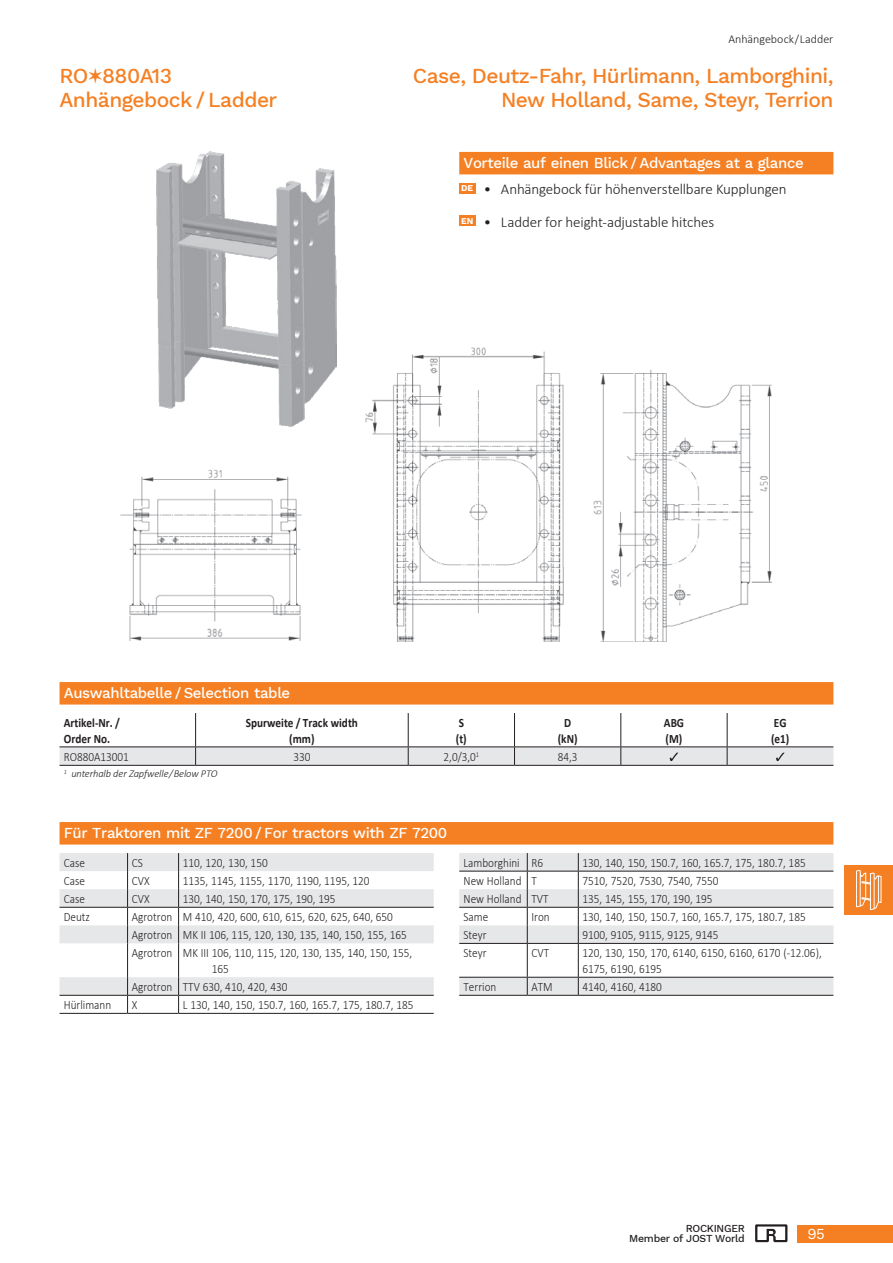
<style>
.page{position:relative;width:893px;height:1263px;background:#fff}
.page>*{position:absolute;margin:0;border:0;box-sizing:border-box;transform-origin:0 0}
.t1{font:500 21px/24px "Work Sans";letter-spacing:-.025em;color:#f58023}
.t2{font:500 15px "Work Sans";letter-spacing:-.025em;color:#fff}
.t3{font:300 15px/32.5px "Calibri";letter-spacing:-.01em;color:#231f20}
.t4{font:15px "Work Sans";color:#fff}
.t5{font:300 12.75px/18px "Calibri";color:#231f20;scale:.88 1}
.t6{font:700 12.75px/15.8px "Calibri";color:#231f20;scale:.88 1}
.t7{font:300 12px "Calibri";color:#231f20}
.t8{font:italic 300 10.5px "Calibri";letter-spacing:-.01em;color:#231f20}
.t9{font:500 10.5px/10.5px "Work Sans";letter-spacing:-.025em;color:#231f20;text-align:right}
</style>
<div class="page">
<div style="left:844px;top:865px;width:49px;height:49px;background:#f58023"></div>
<svg style="left:856px;top:870px;width:26px;height:40px"></svg>
<div style="left:798px;top:1225px;width:95px;height:17px;background:#f58023"></div>
<svg style="left:755px;top:1225px;width:32px;height:17px"></svg>
<div style="left:459px;top:152px;width:374px;height:22px;background:#f58023"></div>
<div style="left:459px;top:183px;width:16px;height:11px;background:#f58023"></div>
<div style="left:459px;top:215px;width:16px;height:11px;background:#f58023"></div>
<img style="left:157px;top:152px;width:179px;height:274px">
<img style="left:366px;top:347px;width:406px;height:295px">
<img style="left:120px;top:469px;width:182px;height:172px">
<hr style="left:60px;top:765px;width:136px;height:1px;background:#231f20">
<hr style="left:196px;top:765px;width:212px;height:1px;background:#231f20">
<hr style="left:408px;top:765px;width:106px;height:1px;background:#231f20">
<hr style="left:514px;top:765px;width:107px;height:1px;background:#231f20">
<hr style="left:621px;top:765px;width:106px;height:1px;background:#231f20">
<hr style="left:727px;top:765px;width:106px;height:1px;background:#231f20">
<hr style="left:195px;top:713px;width:1px;height:33px;background:#231f20">
<hr style="left:408px;top:713px;width:1px;height:33px;background:#231f20">
<hr style="left:514px;top:713px;width:1px;height:33px;background:#231f20">
<hr style="left:620px;top:713px;width:1px;height:33px;background:#231f20">
<hr style="left:727px;top:713px;width:1px;height:33px;background:#231f20">
<hr style="left:60px;top:746px;width:136px;height:1px;background:#231f20">
<hr style="left:196px;top:746px;width:212px;height:1px;background:#231f20">
<hr style="left:408px;top:746px;width:106px;height:1px;background:#231f20">
<hr style="left:514px;top:746px;width:107px;height:1px;background:#231f20">
<hr style="left:621px;top:746px;width:106px;height:1px;background:#231f20">
<hr style="left:727px;top:746px;width:106px;height:1px;background:#231f20">
<svg style="left:60px;top:747px;width:773px;height:18px;background:#dedfe0"></svg>
<div style="left:60px;top:682px;width:773px;height:22px;background:#f58023"></div>
<svg style="left:60px;top:853px;width:374px;height:142px;fill:#ebecee"></svg>
<svg style="left:127px;top:853px;width:1px;height:90px"></svg>
<svg style="left:178px;top:853px;width:1px;height:90px"></svg>
<hr style="left:127px;top:943px;width:1px;height:34px;background:#231f20">
<hr style="left:178px;top:943px;width:1px;height:34px;background:#231f20">
<svg style="left:127px;top:977px;width:1px;height:36px"></svg>
<svg style="left:178px;top:977px;width:1px;height:36px"></svg>
<hr style="left:60px;top:907px;width:68px;height:1px;background:#231f20">
<hr style="left:128px;top:907px;width:51px;height:1px;background:#231f20">
<hr style="left:179px;top:907px;width:255px;height:1px;background:#231f20">
<hr style="left:60px;top:995px;width:68px;height:1px;background:#231f20">
<hr style="left:128px;top:995px;width:51px;height:1px;background:#231f20">
<hr style="left:179px;top:995px;width:255px;height:1px;background:#231f20">
<hr style="left:60px;top:1013px;width:68px;height:1px;background:#231f20">
<hr style="left:128px;top:1013px;width:51px;height:1px;background:#231f20">
<hr style="left:179px;top:1013px;width:255px;height:1px;background:#231f20">
<div style="left:60px;top:822px;width:773px;height:22px;background:#f58023"></div>
<svg style="left:459px;top:853px;width:374px;height:142px;fill:#ecedee"></svg>
<svg style="left:527px;top:853px;width:1px;height:90px"></svg>
<svg style="left:578px;top:853px;width:1px;height:90px"></svg>
<hr style="left:527px;top:944px;width:1px;height:33px;background:#231f20">
<hr style="left:578px;top:944px;width:1px;height:33px;background:#231f20">
<svg style="left:527px;top:978px;width:1px;height:17px"></svg>
<svg style="left:578px;top:978px;width:1px;height:17px"></svg>
<hr style="left:459px;top:871px;width:68px;height:1px;background:#231f20">
<hr style="left:527px;top:871px;width:51px;height:1px;background:#231f20">
<hr style="left:578px;top:871px;width:255px;height:1px;background:#231f20">
<hr style="left:459px;top:907px;width:68px;height:1px;background:#231f20">
<hr style="left:527px;top:907px;width:51px;height:1px;background:#231f20">
<hr style="left:578px;top:907px;width:255px;height:1px;background:#231f20">
<hr style="left:459px;top:943px;width:68px;height:1px;background:#231f20">
<hr style="left:527px;top:943px;width:51px;height:1px;background:#231f20">
<hr style="left:578px;top:943px;width:255px;height:1px;background:#231f20">
<hr style="left:459px;top:977px;width:68px;height:1px;background:#231f20">
<hr style="left:527px;top:977px;width:51px;height:1px;background:#231f20">
<hr style="left:578px;top:977px;width:255px;height:1px;background:#231f20">
<hr style="left:459px;top:995px;width:68px;height:1px;background:#231f20">
<hr style="left:527px;top:995px;width:51px;height:1px;background:#231f20">
<hr style="left:578px;top:995px;width:255px;height:1px;background:#231f20">
<h1 class="t1" style="left:60px;top:63px;width:219px">RO 880A13<br>Anhängebock / Ladder</h1>
<p class="t7" style="left:728px;top:32px;width:107px">Anhängebock / Ladder</p>
<h1 class="t1" style="left:413px;top:63px;width:422px;text-align:right">Case, Deutz-Fahr, Hürlimann, Lamborghini,<br>New Holland, Same, Steyr, Terrion</h1>
<p class="t2" style="left:463px;top:152px;width:342px">Vorteile auf einen Blick / Advantages at a glance</p>
<p class="t3" style="left:461px;top:173px;width:327px"><sup>DE</sup> • Anhängebock für höhenverstellbare Kupplungen<br><sup>EN</sup> • Ladder for height-adjustable hitches</p>
<p class="t2" style="left:64px;top:682px;width:228px">Auswahltabelle / Selection table</p>
<p class="t6" style="left:64px;top:715px;width:65px">Artikel-Nr. /<br>Order No.</p>
<p class="t6" style="left:246px;top:715px;width:129px;text-align:center">Spurweite / Track width (mm)</p>
<p class="t6" style="left:456px;top:715px;width:14px">S (t)</p>
<p class="t6" style="left:558px;top:715px;width:24px;text-align:center">D (kN)</p>
<p class="t6" style="left:664px;top:715px;width:24px">ABG (M)</p>
<p class="t6" style="left:771px;top:715px;width:22px">EG (e1)</p>
<p class="t5" style="left:64px;top:748px;width:76px">RO880A13001</p>
<p class="t5" style="left:293px;top:748px;width:21px">330</p>
<p class="t5" style="left:444px;top:748px;width:42px">2,0/3,0<sup>1</sup></p>
<p class="t5" style="left:558px;top:748px;width:24px">84,3</p>
<p class="t8" style="left:64px;top:767px;width:155px"><sup>1</sup> unterhalb der Zapfwelle / Below PTO</p>
<p class="t2" style="left:64px;top:822px;width:385px">Für Traktoren mit ZF 7200 / For tractors with ZF 7200</p>
<p class="t5" style="left:64px;top:853px;width:26px">Case</p>
<p class="t5" style="left:132px;top:853px;width:14px">CS</p>
<p class="t5" style="left:183px;top:853px;width:98px">110, 120, 130, 150</p>
<p class="t5" style="left:64px;top:871px;width:26px">Case</p>
<p class="t5" style="left:132px;top:871px;width:22px">CVX</p>
<p class="t5" style="left:183px;top:871px;width:214px">1135, 1145, 1155, 1170, 1190, 1195, 120</p>
<p class="t5" style="left:64px;top:890px;width:26px">Case</p>
<p class="t5" style="left:132px;top:890px;width:22px">CVX</p>
<p class="t5" style="left:183px;top:890px;width:175px">130, 140, 150, 170, 175, 190, 195</p>
<p class="t5" style="left:64px;top:908px;width:31px">Deutz</p>
<p class="t5" style="left:132px;top:908px;width:320px">Agrotron M 410, 420, 600, 610, 615, 620, 625, 640, 650<br>Agrotron MK II 106, 115, 120, 130, 135, 140, 150, 155, 165<br>Agrotron MK III 106, 110, 115, 120, 130, 135, 140, 150, 155,</p>
<p class="t5" style="left:132px;top:959px;width:178px;text-indent:80px">165<br>Agrotron TTV 630, 410, 420, 430</p>
<p class="t5" style="left:64px;top:996px;width:55px">Hürlimann</p>
<p class="t5" style="left:132px;top:996px;width:8px">X</p>
<p class="t5" style="left:183px;top:996px;width:264px">L 130, 140, 150, 150.7, 160, 165.7, 175, 180.7, 185</p>
<p class="t5" style="left:463px;top:853px;width:92px">Lamborghini R6</p>
<p class="t5" style="left:583px;top:853px;width:255px">130, 140, 150, 150.7, 160, 165.7, 175, 180.7, 185</p>
<p class="t5" style="left:463px;top:871px;width:85px">New Holland T</p>
<p class="t5" style="left:583px;top:871px;width:156px">7510, 7520, 7530, 7540, 7550</p>
<p class="t5" style="left:463px;top:890px;width:98px">New Holland TVT</p>
<p class="t5" style="left:583px;top:890px;width:149px">135, 145, 155, 170, 190, 195</p>
<p class="t5" style="left:463px;top:908px;width:30px">Same</p>
<p class="t5" style="left:531px;top:908px;width:22px">Iron</p>
<p class="t5" style="left:583px;top:908px;width:255px">130, 140, 150, 150.7, 160, 165.7, 175, 180.7, 185</p>
<p class="t5" style="left:463px;top:926px;width:28px">Steyr</p>
<p class="t5" style="left:583px;top:926px;width:156px">9100, 9105, 9115, 9125, 9145</p>
<p class="t5" style="left:463px;top:944px;width:28px">Steyr</p>
<p class="t5" style="left:531px;top:944px;width:22px">CVT</p>
<p class="t5" style="left:583px;top:945px;width:273px;line-height:15.8px">120, 130, 150, 170, 6140, 6150, 6160, 6170 (-12.06),<br>6175, 6190, 6195</p>
<p class="t5" style="left:463px;top:978px;width:39px">Terrion</p>
<p class="t5" style="left:531px;top:978px;width:26px">ATM</p>
<p class="t5" style="left:583px;top:978px;width:92px">4140, 4160, 4180</p>
<p class="t9" style="left:629px;top:1222px;width:117px">ROCKINGER<br>Member of JOST World</p>
<p class="t4" style="left:807px;top:1222px;width:19px">95</p>
</div>
